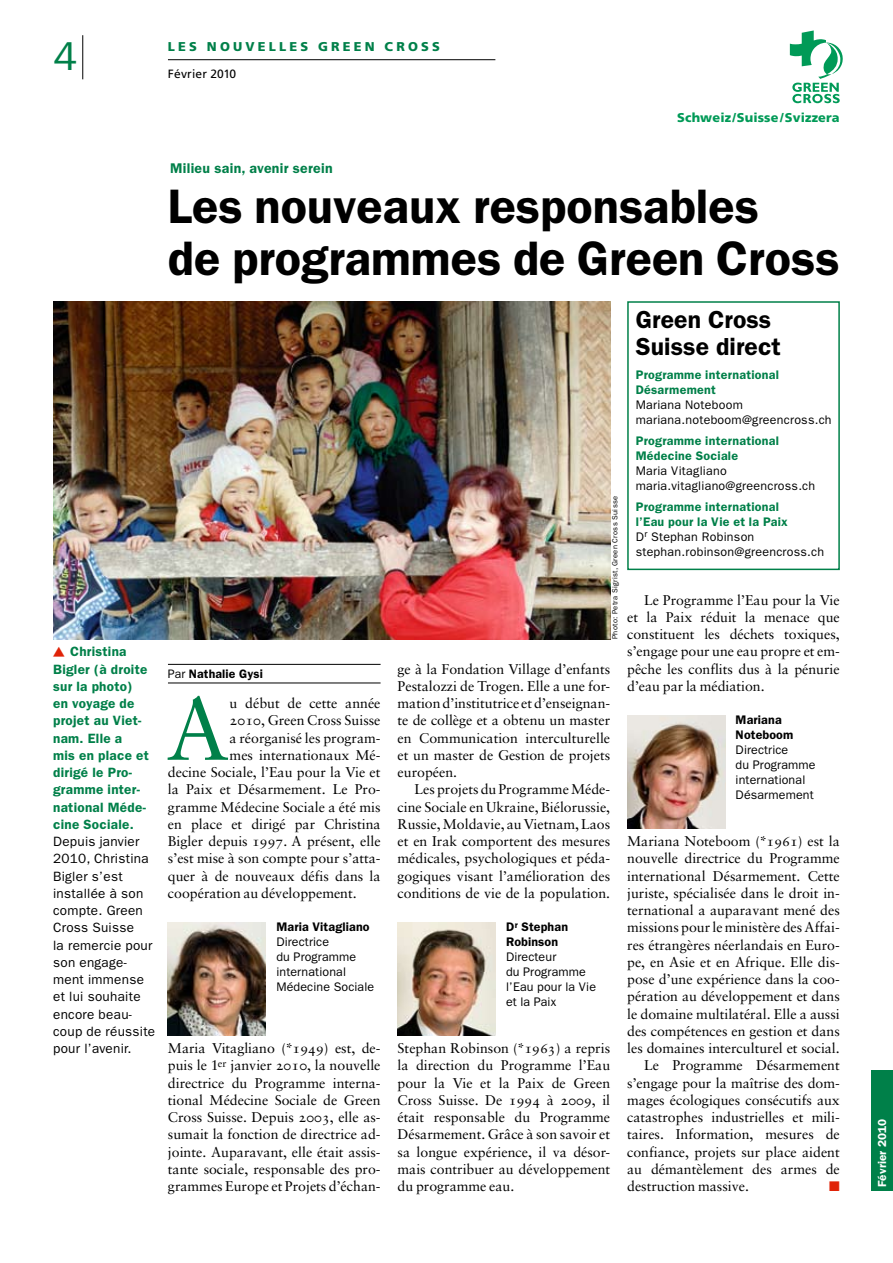
<style>
.page{position:relative;width:893px;height:1263px;background:#fff}
.page>*{position:absolute;margin:0;border:0;box-sizing:border-box;transform-origin:0 0}
.t1{font:88.2px "Sabon";color:#008049}
.t2{font:600 48.6px/52.5px "ITC Franklin Gothic Std";color:#000}
.t3{font:40.5px "ITC Franklin Gothic Std";color:#008049}
.t4{font:600 24.75px/27px "ITC Franklin Gothic Std";letter-spacing:.005em;color:#000}
.t5{font:14.1px/17.2px "Sabon";color:#000;text-align:justify}
.t6{font:600 14.1px "ITC Franklin Gothic Std";letter-spacing:.02em;color:#008049}
.t7{font:13.95px "Zapf Dingbats ITC";color:#e02308}
.t8{font:13.5px/17.2px "ITC Franklin Gothic Std";letter-spacing:.02em;color:#000}
.t9{font:600 13.5px/17.2px "ITC Franklin Gothic Std";letter-spacing:.02em;color:#008049}
.t10{font:900 12.75px "Frutiger";letter-spacing:.01em;color:#009a57}
.t11{font:900 12.75px "Frutiger";letter-spacing:.25em;color:#008049}
.t12{font:12.45px/15px "ITC Franklin Gothic Std";letter-spacing:.02em;color:#000}
.t13{font:600 12.45px/15px "ITC Franklin Gothic Std";letter-spacing:.02em;color:#008049}
.t14{font:600 12.45px/15px "ITC Franklin Gothic Std";letter-spacing:.01em;color:#000}
.t15{font:600 12.3px "ITC Franklin Gothic Std";letter-spacing:.01em;color:#000}
.t16{font:12px "Frutiger";letter-spacing:.015em;color:#000}
.t17{font:600 11.7px "ITC Franklin Gothic Std";letter-spacing:.015em;color:#fff}
.t18{font:7.5px "ITC Franklin Gothic Std";letter-spacing:.04em;color:#000}
.s1{font-weight:400}
.s2{font-family:"Sabon Roman SC"}
.s3{font-weight:600;color:#008049}
</style>
<div class="page">
<hr style="left:82px;top:35px;width:1px;height:44px;background:#000">
<hr style="left:168px;top:59px;width:327px;height:1px;background:#000">
<div style="left:872px;top:1070px;width:21px;height:121px;background:#008049"></div>
<div style="left:627px;top:301px;width:213px;height:269px;border:2px solid #008049"></div>
<hr style="left:168px;top:664px;width:213px;height:1px;background:#000">
<hr style="left:168px;top:683px;width:213px;height:1px;background:#000">
<img style="left:53px;top:301px;width:557px;height:338px">
<img style="left:168px;top:922px;width:98px;height:114px">
<img style="left:398px;top:922px;width:97px;height:114px">
<img style="left:627px;top:715px;width:98px;height:114px">
<svg style="left:790px;top:30px;width:53px;height:73px"></svg>
<h3 class="t3" style="left:53px;top:33px;width:26px">4</h3>
<p class="t11" style="left:168px;top:39px;width:186px">LES NOUVELLES Green</p>
<p class="t11" style="left:385px;top:39px;width:35px">Cross</p>
<p class="t16" style="left:168px;top:67px;width:70px">Février 2010</p>
<p class="t6" style="left:170px;top:160px;width:164px">Milieu sain, avenir serein</p>
<p class="t10" style="left:677px;top:109px;width:164px">Schweiz/Suisse/Svizzera</p>
<p class="t9" style="left:53px;top:643px;width:97px;text-indent:17px">Christina<br>Bigler (à droite sur la photo) en voyage de projet au Viet&shy;nam. Elle a<br>mis en place et dirigé le Pro&shy;gramme inter&shy;national Méde&shy;cine Sociale.</p>
<p class="t8" style="left:53px;top:833px;width:104px">Depuis janvier<br>2010, Christina<br>Bigler s’est installée à son compte. Green<br>Cross Suisse<br>la remercie pour son engage&shy;ment immense et lui souhaite encore beau&shy;coup de réussite pour l’avenir.</p>
<h2 class="t2" style="left:168px;top:180px;width:673px">Les nouveaux responsables<br>de programmes de Green Cross</h2>
<p class="t18" style="left:611px;top:639px;width:145px;rotate:-90deg">Photo: Petra Sigrist, Green Cross Suisse</p>
<p class="t15" style="left:168px;top:666px;width:96px"><span class="s1">Par</span> Nathalie Gysi</p>
<p class="t5" style="left:398px;top:660px;width:214px">ge à la Fondation Village d’enfants Pestalozzi de Trogen. Elle a une for&shy;mation d’institutrice et d’enseignan&shy;te de collège et a obtenu un master en Communication interculturelle et un master de Gestion de projets européen.</p>
<p class="t5" style="left:398px;top:781px;width:214px;text-indent:17px">Les projets du Programme Méde&shy;cine Sociale en Ukraine, Biélorussie, Russie, Moldavie, au Vietnam, Laos et en Irak comportent des mesures médicales, psychologiques et péda&shy;gogiques visant l’amélioration des conditions de vie de la population.</p>
<h1 class="t1" style="left:166px;top:677px;width:65px">A</h1>
<p class="t5" style="left:230px;top:694px;width:152px">u début de cette année</p>
<p class="t5" style="left:230px;top:712px;width:152px"><span class="s2">2010</span>, Green Cross Suisse</p>
<p class="t5" style="left:230px;top:729px;width:152px">a réorganisé les program-</p>
<p class="t5" style="left:230px;top:746px;width:152px">mes internationaux Mé-</p>
<p class="t5" style="left:168px;top:763px;width:214px">decine Sociale, l’Eau pour la Vie et</p>
<p class="t5" style="left:168px;top:781px;width:214px">la Paix et Désarmement. Le Pro-</p>
<p class="t5" style="left:168px;top:798px;width:214px">gramme Médecine Sociale a été mis</p>
<p class="t5" style="left:168px;top:815px;width:214px">en place et dirigé par Christina</p>
<p class="t5" style="left:168px;top:832px;width:214px">Bigler depuis <span class="s2">1997</span>. A présent, elle</p>
<p class="t5" style="left:168px;top:850px;width:214px">s’est mise à son compte pour s’atta-</p>
<p class="t5" style="left:168px;top:867px;width:214px">quer à de nouveaux défis dans la</p>
<p class="t5" style="left:168px;top:884px;width:190px">coopération au développement.</p>
<p class="t14" style="left:276px;top:919px;width:95px">Maria Vitagliano</p>
<p class="t12" style="left:276px;top:934px;width:99px">Directrice<br>du Programme international<br>Médecine Sociale</p>
<p class="t5" style="left:168px;top:1039px;width:214px">Maria Vitagliano (*<span class="s2">1949</span>) est, de&shy;puis le 1<sup>er</sup> janvier <span class="s2">2010</span>, la nouvelle directrice du Programme interna&shy;tional Médecine Sociale de Green Cross Suisse. Depuis <span class="s2">2003</span>, elle as&shy;sumait la fonction de directrice ad&shy;jointe. Auparavant, elle était assis&shy;tante sociale, responsable des pro&shy;grammes Europe et Projets d’échan-</p>
<p class="t14" style="left:506px;top:919px;width:64px">D<sup>r</sup> Stephan<br>Robinson</p>
<p class="t12" style="left:506px;top:949px;width:92px">Directeur<br>du Programme l’Eau pour la Vie et la Paix</p>
<p class="t5" style="left:398px;top:1039px;width:214px">Stephan Robinson (*<span class="s2">1963</span>) a repris la direction du Programme l’Eau pour la Vie et la Paix de Green Cross Suisse. De <span class="s2">1994</span> à <span class="s2">2009</span>, il était responsable du Programme Désarmement. Grâce à son savoir et sa longue expérience, il va désor&shy;mais contribuer au développement du programme eau.</p>
<h3 class="t4" style="left:636px;top:306px;width:147px">Green Cross<br>Suisse direct</h3>
<p class="t13" style="left:636px;top:367px;width:145px">Programme international<br>Désarmement</p>
<p class="t12" style="left:636px;top:397px;width:197px">Mariana Noteboom mariana.noteboom@greencross.ch</p>
<p class="t13" style="left:636px;top:433px;width:145px">Programme international<br>Médecine Sociale</p>
<p class="t12" style="left:636px;top:463px;width:181px">Maria Vitagliano maria.vitagliano@greencross.ch</p>
<p class="t12" style="left:636px;top:499px;width:190px"><span class="s3">Programme international<br>l’Eau pour la Vie et la Paix<br></span>D<sup>r</sup> Stephan Robinson stephan.robinson@greencross.ch</p>
<p class="t5" style="left:627px;top:591px;width:214px;text-indent:17px">Le Programme l’Eau pour la Vie et la Paix réduit la menace que constituent les déchets toxiques, s’engage pour une eau propre et em&shy;pêche les conflits dus à la pénurie d’eau par la médiation.</p>
<p class="t14" style="left:736px;top:712px;width:59px">Mariana<br>Noteboom</p>
<p class="t12" style="left:736px;top:742px;width:81px">Directrice<br>du Programme international<br>Désarmement</p>
<p class="t5" style="left:627px;top:832px;width:214px">Mariana Noteboom (*<span class="s2">1961</span>) est la</p>
<p class="t5" style="left:627px;top:850px;width:214px">nouvelle directrice du Programme</p>
<p class="t5" style="left:627px;top:867px;width:214px">international Désarmement. Cette</p>
<p class="t5" style="left:627px;top:884px;width:214px">juriste, spécialisée dans le droit in-</p>
<p class="t5" style="left:627px;top:901px;width:214px">ternational a auparavant mené des</p>
<p class="t5" style="left:627px;top:919px;width:214px">missions pour le ministère des Affai-</p>
<p class="t5" style="left:627px;top:936px;width:214px">res étrangères néerlandais en Euro-</p>
<p class="t5" style="left:627px;top:953px;width:214px">pe, en Asie et en Afrique. Elle dis-</p>
<p class="t5" style="left:627px;top:970px;width:214px">pose d’une expérience dans la coo-</p>
<p class="t5" style="left:627px;top:988px;width:214px">pération au développement et dans</p>
<p class="t5" style="left:627px;top:1005px;width:214px">le domaine multilatéral. Elle a aussi</p>
<p class="t5" style="left:627px;top:1022px;width:214px">des compétences en gestion et dans</p>
<p class="t5" style="left:627px;top:1039px;width:214px">les domaines interculturel et social.</p>
<p class="t5" style="left:644px;top:1057px;width:197px">Le Programme Désarmement</p>
<p class="t5" style="left:627px;top:1074px;width:214px">s’engage pour la maîtrise des dom-</p>
<p class="t5" style="left:627px;top:1091px;width:214px">mages écologiques consécutifs aux</p>
<p class="t5" style="left:627px;top:1108px;width:214px">catastrophes industrielles et mili-</p>
<p class="t5" style="left:627px;top:1126px;width:214px">taires. Information, mesures de</p>
<p class="t5" style="left:627px;top:1143px;width:214px">confiance, projets sur place aident</p>
<p class="t5" style="left:627px;top:1160px;width:214px">au démantèlement des armes de</p>
<p class="t5" style="left:627px;top:1177px;width:123px">destruction massive.</p>
<p class="t7" style="left:829px;top:1180px;width:12px">■</p>
<p class="t17" style="left:875px;top:1187px;width:70px;rotate:-90deg">Février 2010</p>
</div>
